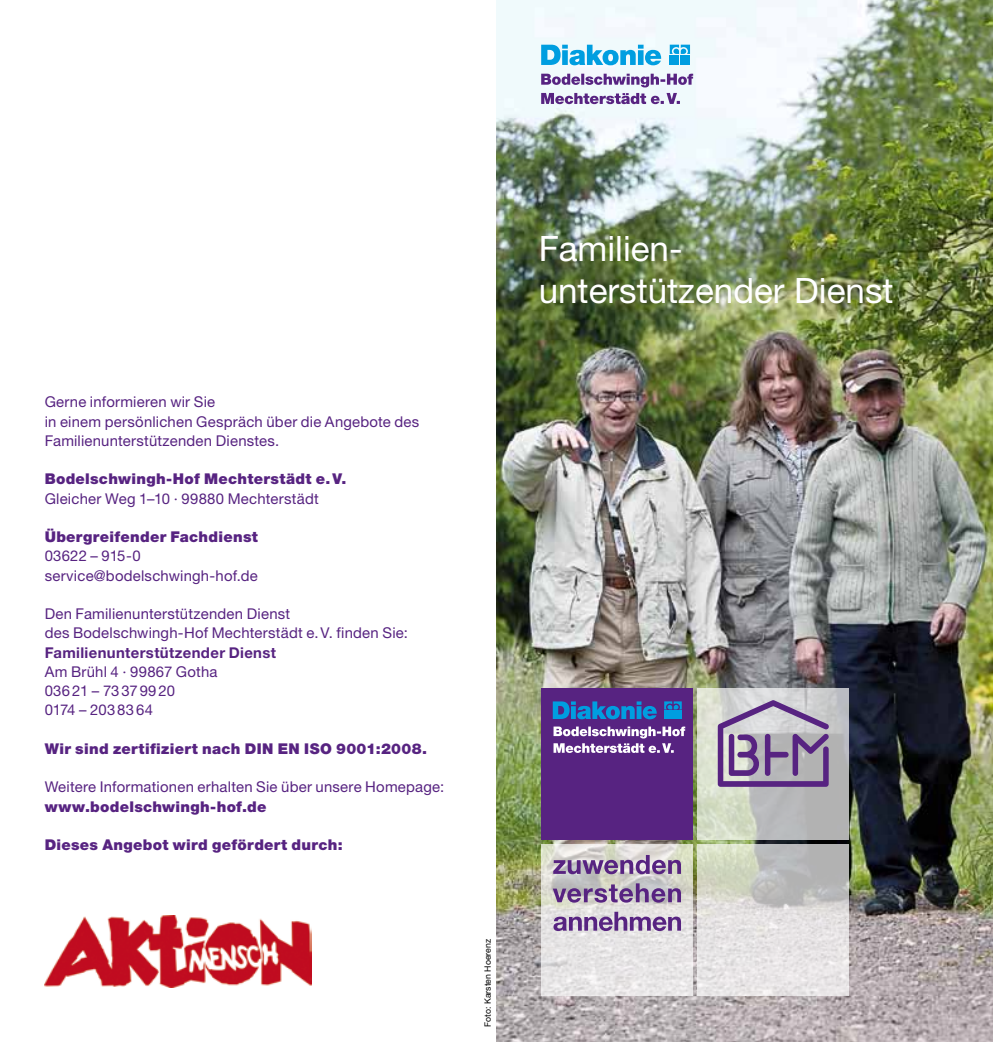
<style>
.page{position:relative;width:993px;height:1042px;background:#fff}
.page>*{position:absolute;margin:0;border:0;box-sizing:border-box;transform-origin:0 0}
.t1{font:35px/42px "Helvetica Neue LT";color:#fff}
.t2{font:14.88px/19.2px "Helvetica Neue LT";letter-spacing:.015em;color:#572381}
.t3{font:900 14.88px "Helvetica Neue LT";letter-spacing:.02em;color:#572381}
.t4{font:700 14.88px "Helvetica Neue LT";letter-spacing:.025em;color:#572381}
.t5{font:8.75px "Helvetica Neue LT";color:#000}
</style>
<div class="page">
<img style="left:496px;top:0;width:496px;height:1042px">
<img style="left:45px;top:915px;width:266px;height:72px">
<svg style="left:697px;top:845px;width:151px;height:151px;background:#d8d7d5"></svg>
<div style="left:541px;top:688px;width:151px;height:152px;background:#572381"></div>
<svg style="left:552px;top:701px;width:104px;height:18px"></svg>
<svg style="left:664px;top:701px;width:17px;height:8px"></svg>
<div style="left:664px;top:711px;width:8px;height:8px;background:#009ee0"></div>
<div style="left:673px;top:711px;width:8px;height:8px;background:#009ee0"></div>
<svg style="left:553px;top:726px;width:132px;height:27px"></svg>
<svg style="left:697px;top:688px;width:151px;height:152px;background:#c6c8c2"></svg>
<svg style="left:717px;top:700px;width:111px;height:87px;background:#a292b0"></svg>
<svg style="left:541px;top:845px;width:151px;height:151px;background:#e2e1df"></svg>
<svg style="left:553px;top:912px;width:127px;height:19px;background:#a891b9"></svg>
<svg style="left:552px;top:883px;width:128px;height:19px;background:#9c88aa"></svg>
<svg style="left:553px;top:855px;width:127px;height:19px;background:#a28caf"></svg>
<svg style="left:541px;top:45px;width:120px;height:20px"></svg>
<svg style="left:669px;top:45px;width:20px;height:9px"></svg>
<div style="left:669px;top:56px;width:9px;height:9px;background:#009ee0"></div>
<div style="left:680px;top:56px;width:9px;height:9px;background:#009ee0"></div>
<svg style="left:541px;top:93px;width:138px;height:11px"></svg>
<svg style="left:541px;top:74px;width:152px;height:13px"></svg>
<p class="t2" style="left:45px;top:392px;width:376px">Gerne informieren wir Sie<br>in einem persönlichen Gespräch über die Angebote des<br>Familienunterstützenden Dienstes.</p>
<p class="t3" style="left:45px;top:470px;width:303px">Bodelschwingh-Hof Mechterstädt e.V.</p>
<p class="t2" style="left:45px;top:488px;width:275px">Gleicher Weg 1–10 · 99880 Mechterstädt</p>
<p class="t3" style="left:45px;top:528px;width:215px">Übergreifender Fachdienst</p>
<p class="t2" style="left:45px;top:546px;width:215px">03622 – 915-0 service@bodelschwingh-hof.de</p>
<p class="t2" style="left:45px;top:604px;width:364px">Den Familienunterstützenden Dienst<br>des Bodelschwingh-Hof Mechterstädt e.V. finden Sie:</p>
<p class="t4" style="left:45px;top:643px;width:233px">Familienunterstützender Dienst</p>
<p class="t2" style="left:45px;top:662px;width:174px">Am Brühl 4 · 99867 Gotha<br>03621 – 73379920<br>0174 – 2038364</p>
<p class="t3" style="left:45px;top:740px;width:384px">Wir sind zertifiziert nach DIN EN ISO 9001:2008.</p>
<p class="t2" style="left:45px;top:777px;width:401px">Weitere Informationen erhalten Sie über unsere Homepage:</p>
<p class="t3" style="left:45px;top:797px;width:223px">www.bodelschwingh-hof.de</p>
<p class="t3" style="left:45px;top:836px;width:299px">Dieses Angebot wird gefördert durch:</p>
<p class="t5" style="left:482px;top:1027px;width:89px;rotate:-90deg">Foto: Karsten Hoerenz</p>
<h1 class="t1" style="left:538px;top:227px;width:356px">Familien&shy;unterstützender Dienst</h1>
</div>
